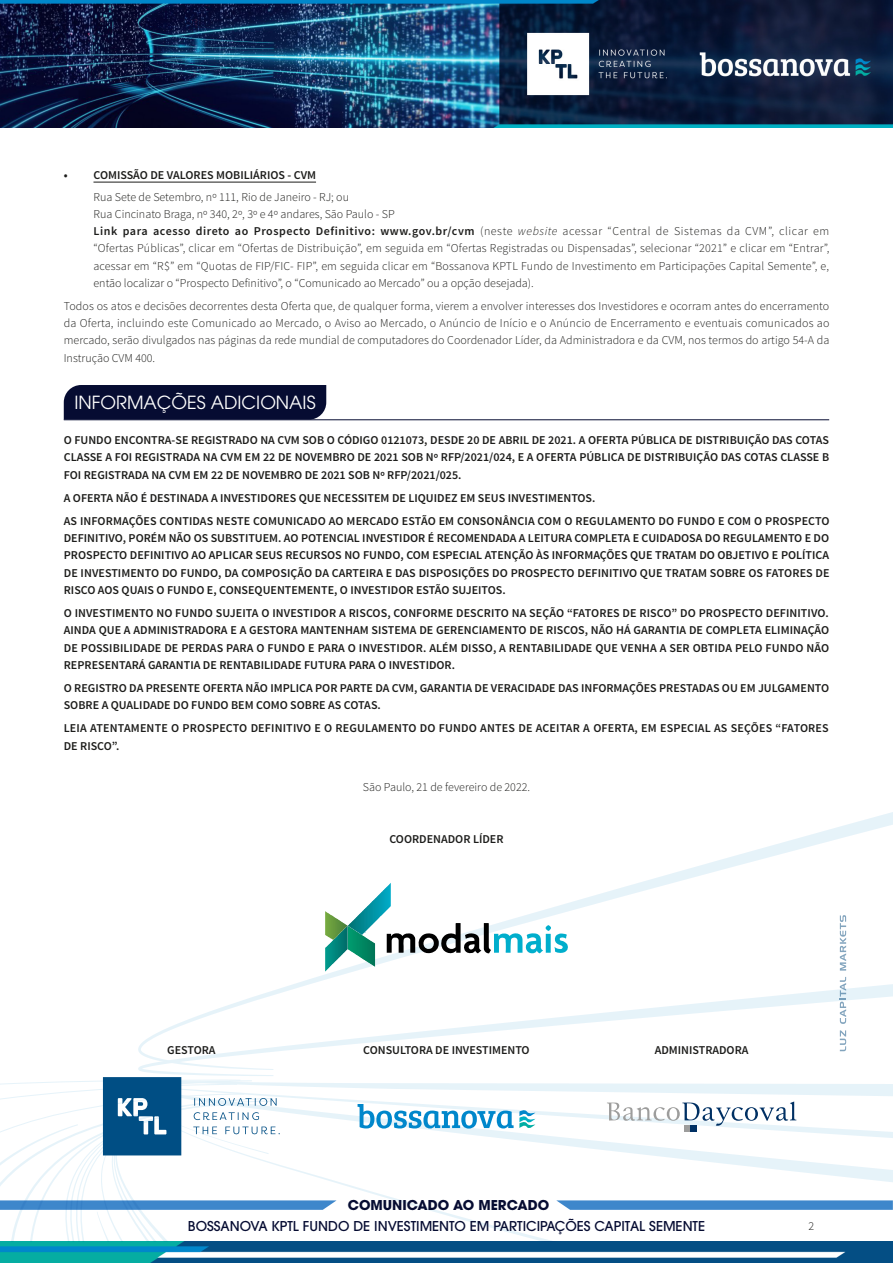
<style>
.page{position:relative;width:893px;height:1263px;background:#fff}
.page>*{position:absolute;margin:0;border:0;box-sizing:border-box;transform-origin:0 0}
.t1{font:18px "ITC Avant Garde Pro";color:#fff}
.t2{font:500 13.5px "ITC Avant Garde Pro";color:#060c32}
.t3{font:700 13.5px "ITC Avant Garde Pro";color:#060c32}
.t4{font:600 12px/17.2px "Source Sans Pro";color:#1d1d1b;text-align:justify}
.t5{font:300 12px/17.2px "Source Sans Pro";color:#1d1d1b}
.s1{font-weight:600}
.s2{font-style:italic}
</style>
<div class="page">
<img style="left:0;top:0;width:893px;height:127px">
<img style="left:0;top:1242px;width:893px;height:21px">
<svg style="left:298px;top:812px;width:595px;height:171px"></svg>
<svg style="left:138px;top:983px;width:755px;height:93px"></svg>
<hr style="left:93px;top:182px;width:223px;height:1px;background:#1d1d1b">
<div style="left:64px;top:385px;width:262px;height:34px;background:#060c32"></div>
<hr style="left:64px;top:419px;width:765px;height:1px;background:#060c32">
<svg style="left:387px;top:923px;width:181px;height:31px"></svg>
<img style="left:325px;top:940px;width:23px;height:31px">
<img style="left:348px;top:935px;width:27px;height:32px">
<img style="left:325px;top:911px;width:23px;height:29px">
<img style="left:348px;top:883px;width:43px;height:52px">
<svg style="left:0;top:1077px;width:893px;height:165px"></svg>
<svg style="left:840px;top:1030px;width:6px;height:21px"></svg>
<svg style="left:840px;top:977px;width:6px;height:47px"></svg>
<svg style="left:840px;top:915px;width:6px;height:55px"></svg>
<p class="t4" style="left:64px;top:167px;width:254px">• COMISSÃO DE VALORES MOBILIÁRIOS - CVM</p>
<p class="t5" style="left:93px;top:188px;width:737px">Rua Sete de Setembro, nº 111, Rio de Janeiro - RJ; ou<br>Rua Cincinato Braga, nº 340, 2º, 3º e 4º andares, São Paulo - SP<br><span class="s1">Link para acesso direto ao Prospecto Definitivo: www.gov.br/cvm</span> (neste <span class="s2">website</span> acessar “Central de Sistemas da CVM”, clicar em “Ofertas Públicas”, clicar em “Ofertas de Distribuição”, em seguida em “Ofertas Registradas ou Dispensadas”, selecionar “2021” e clicar em “Entrar”, acessar em “R$” em “Quotas de FIP/FIC- FIP”, em seguida clicar em “Bossanova KPTL Fundo de Investimento em Participações Capital Semente”, e, então localizar o “Prospecto Definitivo”, o “Comunicado ao Mercado” ou a opção desejada).</p>
<p class="t5" style="left:64px;top:297px;width:767px;text-align:justify">Todos os atos e decisões decorrentes desta Oferta que, de qualquer forma, vierem a envolver interesses dos Investidores e ocorram antes do encerramento da Oferta, incluindo este Comunicado ao Mercado, o Aviso ao Mercado, o Anúncio de Início e o Anúncio de Encerramento e eventuais comunicados ao mercado, serão divulgados nas páginas da rede mundial de computadores do Coordenador Líder, da Administradora e da CVM, nos termos do artigo 54-A da Instrução CVM 400.</p>
<h1 class="t1" style="left:74px;top:391px;width:243px">INFORMAÇÕES ADICIONAIS</h1>
<p class="t4" style="left:64px;top:432px;width:767px">O FUNDO ENCONTRA-SE REGISTRADO NA CVM SOB O CÓDIGO 0121073, DESDE 20 DE ABRIL DE 2021. A OFERTA PÚBLICA DE DISTRIBUIÇÃO DAS COTAS CLASSE A FOI REGISTRADA NA CVM EM 22 DE NOVEMBRO DE 2021 SOB Nº RFP/2021/024, E A OFERTA PÚBLICA DE DISTRIBUIÇÃO DAS COTAS CLASSE B FOI REGISTRADA NA CVM EM 22 DE NOVEMBRO DE 2021 SOB Nº RFP/2021/025.</p>
<p class="t4" style="left:64px;top:486px;width:767px;line-height:23.2px">A OFERTA NÃO É DESTINADA A INVESTIDORES QUE NECESSITEM DE LIQUIDEZ EM SEUS INVESTIMENTOS.<br>AS INFORMAÇÕES CONTIDAS NESTE COMUNICADO AO MERCADO ESTÃO EM CONSONÂNCIA COM O REGULAMENTO DO FUNDO E COM O PROSPECTO</p>
<p class="t4" style="left:64px;top:530px;width:767px">DEFINITIVO, PORÉM NÃO OS SUBSTITUEM. AO POTENCIAL INVESTIDOR É RECOMENDADA A LEITURA COMPLETA E CUIDADOSA DO REGULAMENTO E DO PROSPECTO DEFINITIVO AO APLICAR SEUS RECURSOS NO FUNDO, COM ESPECIAL ATENÇÃO ÀS INFORMAÇÕES QUE TRATAM DO OBJETIVO E POLÍTICA DE INVESTIMENTO DO FUNDO, DA COMPOSIÇÃO DA CARTEIRA E DAS DISPOSIÇÕES DO PROSPECTO DEFINITIVO QUE TRATAM SOBRE OS FATORES DE RISCO AOS QUAIS O FUNDO E, CONSEQUENTEMENTE, O INVESTIDOR ESTÃO SUJEITOS.</p>
<p class="t4" style="left:64px;top:605px;width:767px">O INVESTIMENTO NO FUNDO SUJEITA O INVESTIDOR A RISCOS, CONFORME DESCRITO NA SEÇÃO “FATORES DE RISCO” DO PROSPECTO DEFINITIVO.<br>AINDA QUE A ADMINISTRADORA E A GESTORA MANTENHAM SISTEMA DE GERENCIAMENTO DE RISCOS, NÃO HÁ GARANTIA DE COMPLETA ELIMINAÇÃO DE POSSIBILIDADE DE PERDAS PARA O FUNDO E PARA O INVESTIDOR. ALÉM DISSO, A RENTABILIDADE QUE VENHA A SER OBTIDA PELO FUNDO NÃO REPRESENTARÁ GARANTIA DE RENTABILIDADE FUTURA PARA O INVESTIDOR.</p>
<p class="t4" style="left:64px;top:680px;width:767px">O REGISTRO DA PRESENTE OFERTA NÃO IMPLICA POR PARTE DA CVM, GARANTIA DE VERACIDADE DAS INFORMAÇÕES PRESTADAS OU EM JULGAMENTO<br>SOBRE A QUALIDADE DO FUNDO BEM COMO SOBRE AS COTAS.</p>
<p class="t4" style="left:64px;top:720px;width:766px">LEIA ATENTAMENTE O PROSPECTO DEFINITIVO E O REGULAMENTO DO FUNDO ANTES DE ACEITAR A OFERTA, EM ESPECIAL AS SEÇÕES “FATORES<br>DE RISCO”.</p>
<p class="t5" style="left:363px;top:778px;width:169px">São Paulo, 21 de fevereiro de 2022.</p>
<p class="t4" style="left:389px;top:831px;width:116px">COORDENADOR LÍDER</p>
<p class="t4" style="left:167px;top:1042px;width:50px">GESTORA</p>
<p class="t4" style="left:363px;top:1042px;width:168px">CONSULTORA DE INVESTIMENTO</p>
<p class="t4" style="left:655px;top:1042px;width:95px">ADMINISTRADORA</p>
<p class="t3" style="left:348px;top:1196px;width:203px">COMUNICADO AO MERCADO</p>
<p class="t2" style="left:188px;top:1217px;width:519px">BOSSANOVA KPTL FUNDO DE INVESTIMENTO EM PARTICIPAÇÕES CAPITAL SEMENTE</p>
<p class="t5" style="left:808px;top:1218px;width:7px">2</p>
</div>
